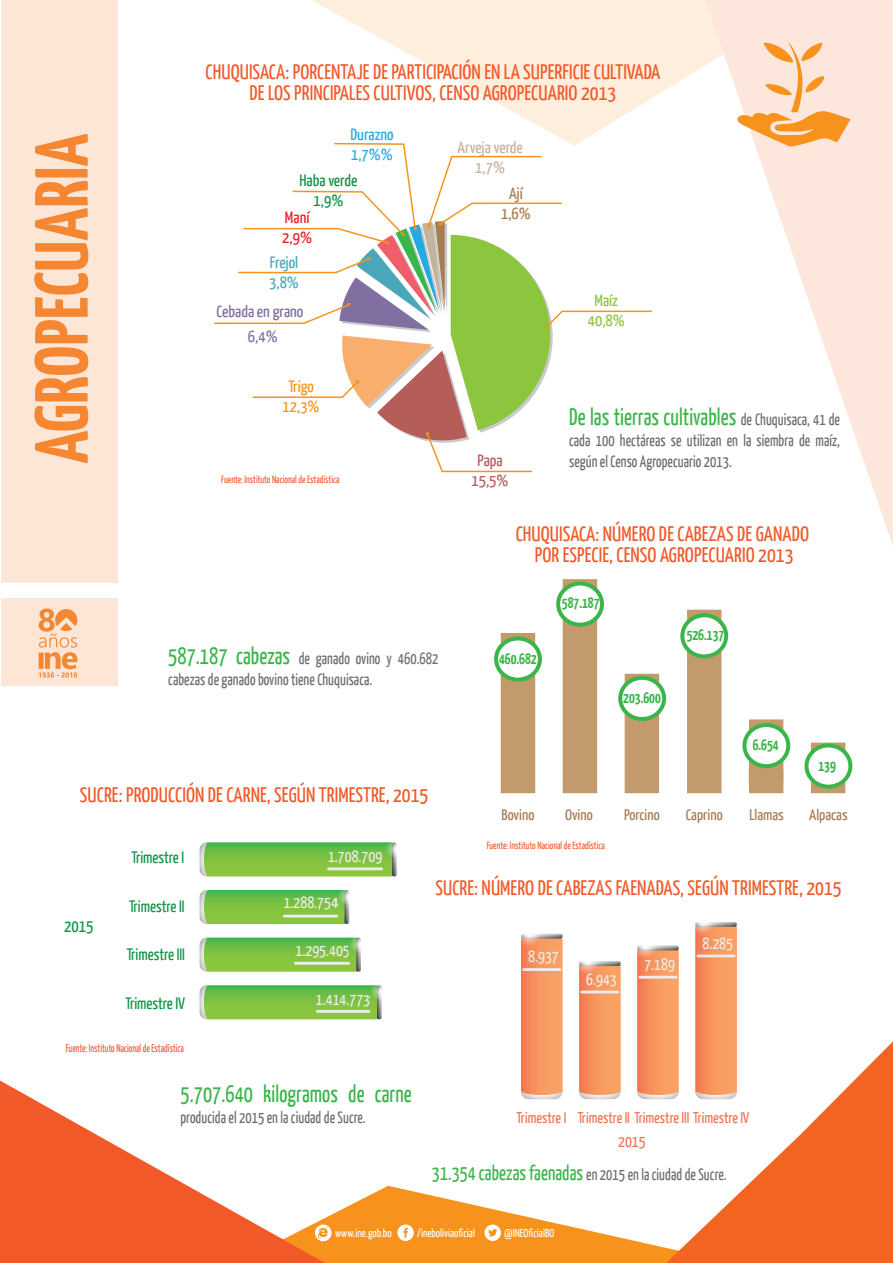
<style>
.page{position:relative;width:893px;height:1263px;background:#fff}
.page>*{position:absolute;margin:0;border:0;box-sizing:border-box;transform-origin:0 0}
.t1{font:700 75px "Yanone Kaffeesatz";letter-spacing:.005em;color:#f58632}
.t2{font:24px "Yanone Kaffeesatz";letter-spacing:.005em;color:#3ab54a;scale:.91 1}
.t3{font:21px/21px "Yanone Kaffeesatz";letter-spacing:.005em;color:#f15929;text-align:center}
.t4{font:17.55px "Yanone Kaffeesatz";color:#0d9344}
.t5{font:16.5px/21px "Yanone Kaffeesatz";letter-spacing:.005em;color:#6c6d70;scale:.91 1}
.t6{font:16.5px "Yanone Kaffeesatz";color:#ecedec}
.t7{font:16.5px "Yanone Kaffeesatz";color:#0d9344}
.t8{font:16.5px "Yanone Kaffeesatz";color:#f37550}
.t9{font:16.35px/25px "Yanone Kaffeesatz";color:#806fa0;text-align:center;scale:1.07 1}
.t10{font:16.35px/20.1px "Yanone Kaffeesatz";color:#c3b49b;text-align:center;scale:1.07 1}
.t11{font:16.35px/20.1px "Yanone Kaffeesatz";color:#0d9344;text-align:center;scale:1.07 1}
.t12{font:16.35px/20.1px "Yanone Kaffeesatz";color:#24aae1;scale:1.07 1}
.t13{font:16.35px/20.1px "Yanone Kaffeesatz";color:#f7931d;text-align:center;scale:1.07 1}
.t14{font:16.35px/20.1px "Yanone Kaffeesatz";color:#48a8ba;scale:1.07 1}
.t15{font:16.35px/20.1px "Yanone Kaffeesatz";color:#8bc63e;text-align:center;scale:1.07 1}
.t16{font:16.35px/20.1px "Yanone Kaffeesatz";letter-spacing:-.005em;color:#b55d59;text-align:center;scale:1.07 1}
.t17{font:16.35px/20.1px "Yanone Kaffeesatz";color:#ee1d23;scale:1.07 1}
.t18{font:16.35px/20.1px "Yanone Kaffeesatz";color:#a97b50;text-align:center;scale:1.07 1}
.t19{font:15.45px "Yanone Kaffeesatz";color:#f37550}
.t20{font:15.3px "Yanone Kaffeesatz";color:#a97b50;scale:1.07 1}
.t21{font:700 15.3px "Yanone Kaffeesatz";color:#3ab54a;scale:.95 1}
.t22{font:11.55px "Yanone Kaffeesatz";color:#fff}
.t23{font:11.1px "Yanone Kaffeesatz";letter-spacing:.005em;color:#f15929;scale:.86 1}
.t24{font:10.5px "Yanone Kaffeesatz";letter-spacing:.005em;color:#f15929;scale:.91 1}
.s1{font-size:24px;color:#3ab54a}
.s2{font-size:16.5px;color:#6c6d70}
.s3{font-size:21px;color:#3ab54a}
</style>
<div class="page">
<svg style="left:521px;top:937px;width:42px;height:162px;background:#f59863"></svg>
<hr style="left:524px;top:968px;width:36px;height:3px;background:#ecedec">
<svg style="left:521px;top:934px;width:42px;height:4px"></svg>
<svg style="left:516px;top:921px;width:24px;height:25px"></svg>
<svg style="left:579px;top:965px;width:42px;height:134px;background:#f59462"></svg>
<hr style="left:582px;top:991px;width:36px;height:2px;background:#ecedec">
<svg style="left:579px;top:961px;width:42px;height:5px"></svg>
<svg style="left:574px;top:949px;width:24px;height:24px"></svg>
<svg style="left:637px;top:949px;width:42px;height:79px;background:#f69661"></svg>
<hr style="left:640px;top:976px;width:36px;height:2px;background:#ecedec">
<svg style="left:637px;top:946px;width:42px;height:4px"></svg>
<svg style="left:632px;top:933px;width:24px;height:25px"></svg>
<svg style="left:695px;top:926px;width:42px;height:102px;background:#f79660"></svg>
<hr style="left:698px;top:954px;width:36px;height:3px;background:#ecedec">
<svg style="left:695px;top:922px;width:42px;height:5px"></svg>
<svg style="left:690px;top:910px;width:24px;height:24px"></svg>
<svg style="left:200px;top:842px;width:193px;height:34px;background:#7ac148"></svg>
<svg style="left:392px;top:842px;width:5px;height:34px"></svg>
<svg style="left:384px;top:838px;width:25px;height:20px"></svg>
<svg style="left:200px;top:937px;width:161px;height:35px;background:#7cc34b"></svg>
<svg style="left:356px;top:937px;width:5px;height:35px"></svg>
<svg style="left:349px;top:934px;width:24px;height:19px"></svg>
<svg style="left:200px;top:985px;width:178px;height:34px;background:#79c147"></svg>
<svg style="left:377px;top:985px;width:5px;height:34px"></svg>
<svg style="left:369px;top:981px;width:25px;height:20px"></svg>
<svg style="left:200px;top:890px;width:149px;height:34px;background:#7bc04b"></svg>
<svg style="left:400px;top:1188px;width:202px;height:75px;fill:#f7931d"></svg>
<svg style="left:602px;top:1028px;width:291px;height:235px"></svg>
<svg style="left:0;top:1080px;width:400px;height:183px"></svg>
<svg style="left:117px;top:0;width:550px;height:146px"></svg>
<svg style="left:667px;top:0;width:226px;height:546px"></svg>
<div style="left:1px;top:0;width:116px;height:582px;background:#fde6d6"></div>
<div style="left:687px;top:610px;width:34px;height:183px;background:#c39a6b"></div>
<div style="left:682px;top:615px;width:44px;height:41px;background:#fff;border-radius:50%"></div>
<div style="left:680px;top:613px;width:48px;height:45px;border:4px solid #3ab54a;border-radius:50%"></div>
<svg style="left:749px;top:719px;width:34px;height:74px"></svg>
<div style="left:744px;top:725px;width:44px;height:41px;background:#fff;border-radius:50%"></div>
<div style="left:742px;top:723px;width:48px;height:45px;border:4px solid #3ab54a;border-radius:50%"></div>
<svg style="left:811px;top:742px;width:34px;height:51px"></svg>
<div style="left:806px;top:745px;width:44px;height:42px;background:#fff;border-radius:50%"></div>
<div style="left:804px;top:743px;width:48px;height:46px;border:4px solid #3ab54a;border-radius:50%"></div>
<div style="left:501px;top:633px;width:34px;height:160px;background:#c39a6b"></div>
<div style="left:496px;top:638px;width:44px;height:42px;background:#fff;border-radius:50%"></div>
<div style="left:494px;top:636px;width:48px;height:46px;border:4px solid #3ab54a;border-radius:50%"></div>
<div style="left:563px;top:579px;width:34px;height:214px;background:#c39a6b"></div>
<div style="left:558px;top:583px;width:44px;height:42px;background:#fff;border-radius:50%"></div>
<div style="left:556px;top:581px;width:48px;height:46px;border:4px solid #3ab54a;border-radius:50%"></div>
<div style="left:625px;top:674px;width:34px;height:119px;background:#c39a6b"></div>
<div style="left:620px;top:678px;width:44px;height:41px;background:#fff;border-radius:50%"></div>
<div style="left:618px;top:676px;width:48px;height:45px;border:4px solid #3ab54a;border-radius:50%"></div>
<svg style="left:737px;top:42px;width:114px;height:105px;background:#fbd0a9"></svg>
<svg style="left:484px;top:1224px;width:17px;height:17px"></svg>
<svg style="left:397px;top:1224px;width:17px;height:17px"></svg>
<div style="left:1px;top:598px;width:116px;height:88px;background:#fde6d6"></div>
<svg style="left:39px;top:608px;width:38px;height:70px"></svg>
<svg style="left:315px;top:1224px;width:16px;height:17px"></svg>
<svg style="left:213px;top:142px;width:440px;height:331px"></svg>
<hr style="left:317px;top:1010px;width:52px;height:3px;background:#ecedec">
<hr style="left:295px;top:962px;width:54px;height:3px;background:#ecedec">
<hr style="left:284px;top:915px;width:53px;height:2px;background:#ecedec">
<hr style="left:328px;top:867px;width:54px;height:3px;background:#ecedec">
<h1 class="t1" style="left:16px;top:463px;width:331px;rotate:-90deg">AGROPECUARIA</h1>
<p class="t3" style="left:206px;top:60px;width:456px">CHUQUISACA: PORCENTAJE DE PARTICIPACIÓN EN LA SUPERFICIE CULTIVADA<br>DE LOS PRINCIPALES CULTIVOS, CENSO AGROPECUARIO 2013</p>
<p class="t12" style="left:350px;top:124px;width:42px">Durazno<br>1,7%%</p>
<p class="t11" style="left:299px;top:170px;width:56px">Haba verde<br>1,9%</p>
<p class="t17" style="left:282px;top:206px;width:29px">Maní<br>2,9%</p>
<p class="t14" style="left:269px;top:252px;width:29px">Frejol<br>3,8%</p>
<p class="t9" style="left:217px;top:298px;width:83px">Cebada en grano<br>6,4%</p>
<p class="t13" style="left:283px;top:375px;width:36px">Trigo<br>12,3%</p>
<p class="t24" style="left:221px;top:473px;width:131px">Fuente: Instituto Nacional de Estadística</p>
<p class="t5" style="left:168px;top:647px;width:298px"><span class="s1">587.187 cabezas</span> de ganado ovino y 460.682 cabezas de ganado bovino tiene Chuquisaca.</p>
<p class="t10" style="left:458px;top:137px;width:63px">Arveja verde<br>1,7%</p>
<p class="t18" style="left:501px;top:183px;width:29px">Ají<br>1,6%</p>
<p class="t16" style="left:472px;top:450px;width:36px">Papa<br>15,5%</p>
<p class="t15" style="left:588px;top:290px;width:36px">Maíz<br>40,8%</p>
<p class="t2" style="left:569px;top:402px;width:299px">De las tierras cultivables <span class="s2">de Chuquisaca, 41 de</span></p>
<p class="t5" style="left:569px;top:429px;width:299px">cada 100 hectáreas se utilizan en la siembra de maíz, según el Censo Agropecuario 2013.</p>
<p class="t3" style="left:516px;top:522px;width:295px">CHUQUISACA: NÚMERO DE CABEZAS DE GANADO<br>POR ESPECIE, CENSO AGROPECUARIO 2013</p>
<p class="t21" style="left:499px;top:649px;width:41px">460.682</p>
<p class="t21" style="left:562px;top:593px;width:41px">587.187</p>
<p class="t21" style="left:623px;top:688px;width:41px">203.600</p>
<p class="t21" style="left:687px;top:626px;width:41px">526.137</p>
<p class="t21" style="left:753px;top:735px;width:29px">6.654</p>
<p class="t3" style="left:80px;top:783px;width:350px">SUCRE: PRODUCCIÓN DE CARNE, SEGÚN TRIMESTRE, 2015</p>
<p class="t4" style="left:64px;top:915px;width:31px">2015</p>
<p class="t7" style="left:131px;top:847px;width:54px">Trimestre I</p>
<p class="t6" style="left:328px;top:846px;width:56px">1.708.709</p>
<p class="t7" style="left:129px;top:896px;width:57px">Trimestre II</p>
<p class="t7" style="left:127px;top:944px;width:60px">Trimestre III</p>
<p class="t7" style="left:125px;top:993px;width:61px">Trimestre IV</p>
<p class="t6" style="left:284px;top:892px;width:56px">1.288.754</p>
<p class="t6" style="left:296px;top:940px;width:56px">1.295.405</p>
<p class="t6" style="left:316px;top:989px;width:56px">1.414.773</p>
<p class="t20" style="left:502px;top:805px;width:32px">Bovino</p>
<p class="t20" style="left:565px;top:805px;width:27px">Ovino</p>
<p class="t24" style="left:487px;top:838px;width:131px">Fuente: Instituto Nacional de Estadística</p>
<p class="t20" style="left:624px;top:805px;width:35px">Porcino</p>
<p class="t20" style="left:686px;top:805px;width:36px">Caprino</p>
<p class="t20" style="left:749px;top:805px;width:34px">Llamas</p>
<p class="t21" style="left:818px;top:756px;width:20px">139</p>
<p class="t20" style="left:809px;top:805px;width:37px">Alpacas</p>
<p class="t3" style="left:435px;top:877px;width:408px">SUCRE: NÚMERO DE CABEZAS FAENADAS, SEGÚN TRIMESTRE, 2015</p>
<p class="t6" style="left:528px;top:946px;width:32px">8.937</p>
<p class="t6" style="left:586px;top:969px;width:32px">6.943</p>
<p class="t6" style="left:644px;top:954px;width:32px">7.189</p>
<p class="t6" style="left:702px;top:933px;width:32px">8.285</p>
<p class="t23" style="left:66px;top:1041px;width:139px">Fuente: Instituto Nacional de Estadística</p>
<p class="t2" style="left:180px;top:1079px;width:256px">5.707.640 kilogramos de carne</p>
<p class="t5" style="left:180px;top:1106px;width:205px">producida el 2015 en la ciudad de Sucre.</p>
<p class="t19" style="left:517px;top:1108px;width:234px">Trimestre I Trimestre II Trimestre III Trimestre IV</p>
<p class="t8" style="left:618px;top:1131px;width:29px">2015</p>
<p class="t5" style="left:432px;top:1163px;width:325px"><span class="s3">31.354 cabezas faenadas</span> en 2015 en la ciudad de Sucre.</p>
<p class="t22" style="left:335px;top:1225px;width:58px">www.ine.gob.bo</p>
<p class="t22" style="left:417px;top:1225px;width:59px">/ineboliviaoficial</p>
<p class="t22" style="left:504px;top:1225px;width:51px">@INEOficialBO</p>
</div>
